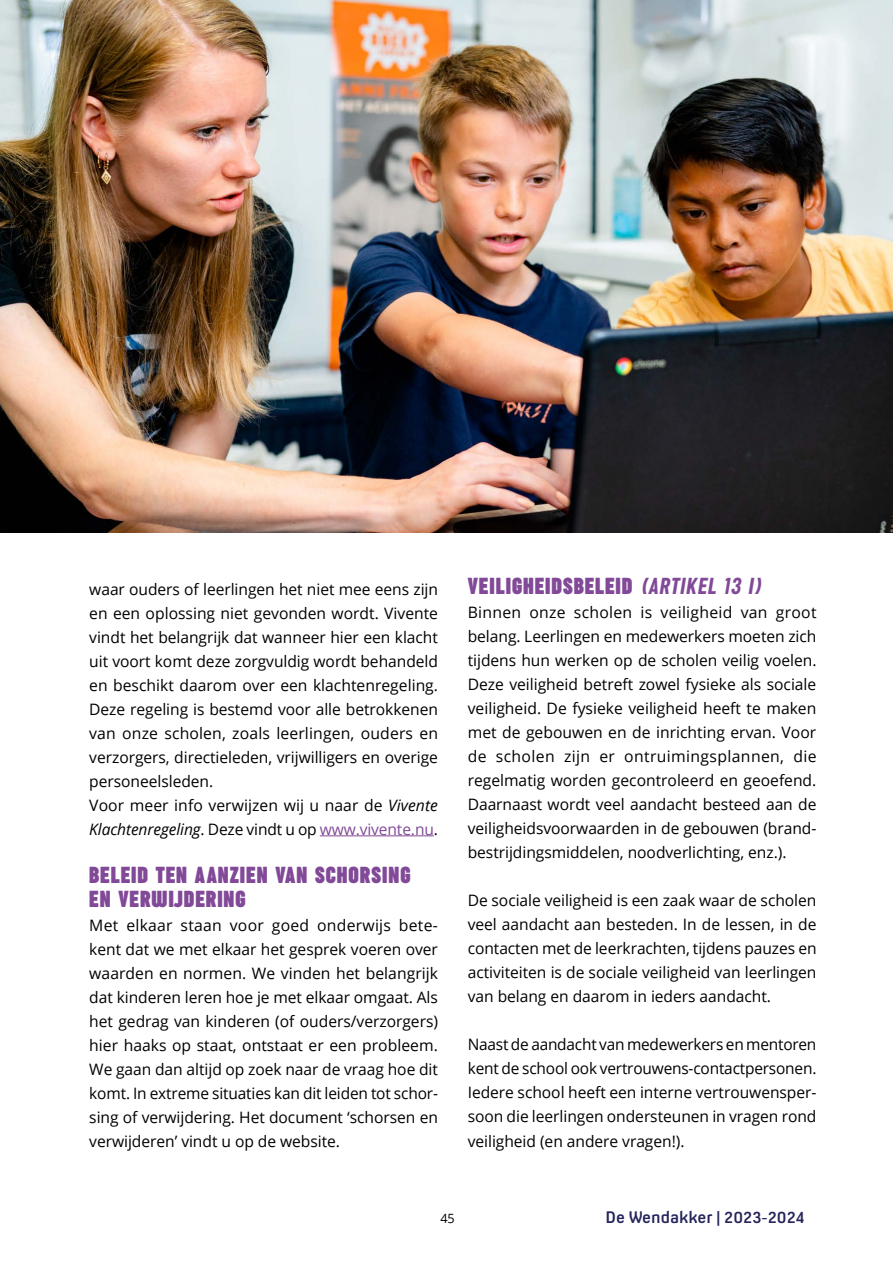
<style>
.page{position:relative;width:893px;height:1263px;background:#fff}
.page>*{position:absolute;margin:0;border:0;box-sizing:border-box;transform-origin:0 0}
.t1{font:700 24px/24px "Sugo Pro Classic";letter-spacing:.04em;color:#814997}
.t2{font:15.75px/24px "Open Sans";letter-spacing:-.005em;color:#000;text-align:justify}
.t3{font:15.75px "Milibus Sb";color:#25245b}
.t4{font:12.75px "Open Sans";color:#000}
.s1{font-style:italic}
.s2{color:#814997}
.s3{font-weight:400;font-style:italic}
.s4{font-size:15px}
</style>
<div class="page">
<img style="left:0;top:0;width:893px;height:533px">
<hr style="left:320px;top:835px;width:114px;height:1px;background:#814997">
<p class="t2" style="left:89px;top:576px;width:350px;text-align:left">waar ouders of leerlingen het niet mee eens zijn en een oplossing niet gevonden wordt. Vivente vindt het belangrijk dat wanneer hier een klacht uit voort komt deze zorgvuldig wordt behandeld en beschikt daarom over een klachtenregeling.<br>Deze regeling is bestemd voor alle betrokkenen van onze scholen, zoals leerlingen, ouders en verzorgers, directieleden, vrijwilligers en overige personeelsleden.<br>Voor meer info verwijzen wij u naar de <span class="s1">Vivente Klachtenregeling</span>. Deze vindt u op <span class="s2">www.vivente.nu</span>.</p>
<h1 class="t1" style="left:89px;top:863px;width:323px">BELEID TEN AANZIEN VAN SCHORSING<br>EN VERWIJDERING</h1>
<p class="t2" style="left:89px;top:912px;width:350px">Met elkaar staan voor goed onderwijs bete&shy;kent dat we met elkaar het gesprek voeren over waarden en normen. We vinden het belangrijk dat kinderen leren hoe je met elkaar omgaat. Als het gedrag van kinderen (of ouders/verzorgers) hier haaks op staat, ontstaat er een probleem.<br>We gaan dan altijd op zoek naar de vraag hoe dit komt. In extreme situaties kan dit leiden tot schor&shy;sing of verwijdering. Het document ‘schorsen en verwijderen’ vindt u op de website.</p>
<h1 class="t1" style="left:468px;top:575px;width:299px">VEILIGHEIDSBELEID <span class="s3">(ARTIKEL 13 I)</span></h1>
<p class="t2" style="left:468px;top:600px;width:350px">Binnen onze scholen is veiligheid van groot belang. Leerlingen en medewerkers moeten zich tijdens hun werken op de scholen veilig voelen.<br>Deze veiligheid betreft zowel fysieke als sociale veiligheid. De fysieke veiligheid heeft te maken met de gebouwen en de inrichting ervan. Voor de scholen zijn er ontruimingsplannen, die regelmatig worden gecontroleerd en geoefend.<br>Daarnaast wordt veel aandacht besteed aan de veiligheidsvoorwaarden in de gebouwen (brand&shy;bestrijdingsmiddelen, noodverlichting, enz.).</p>
<p class="t2" style="left:468px;top:888px;width:350px">De sociale veiligheid is een zaak waar de scholen veel aandacht aan besteden. In de lessen, in de contacten met de leerkrachten, tijdens pauzes en activiteiten is de sociale veiligheid van leerlingen van belang en daarom in ieders aandacht.</p>
<p class="t2" style="left:468px;top:1032px;width:350px">Naast de aandacht van medewerkers en mentoren kent de school ook vertrouwens-contactpersonen.<br>Iedere school heeft een interne vertrouwensper&shy;soon die leerlingen ondersteunen in vragen rond veiligheid (en andere vragen!).</p>
<p class="t4" style="left:440px;top:1209px;width:16px">45</p>
<p class="t3" style="left:606px;top:1208px;width:200px">De Wendakker | <span class="s4">2023-2024</span></p>
</div>
